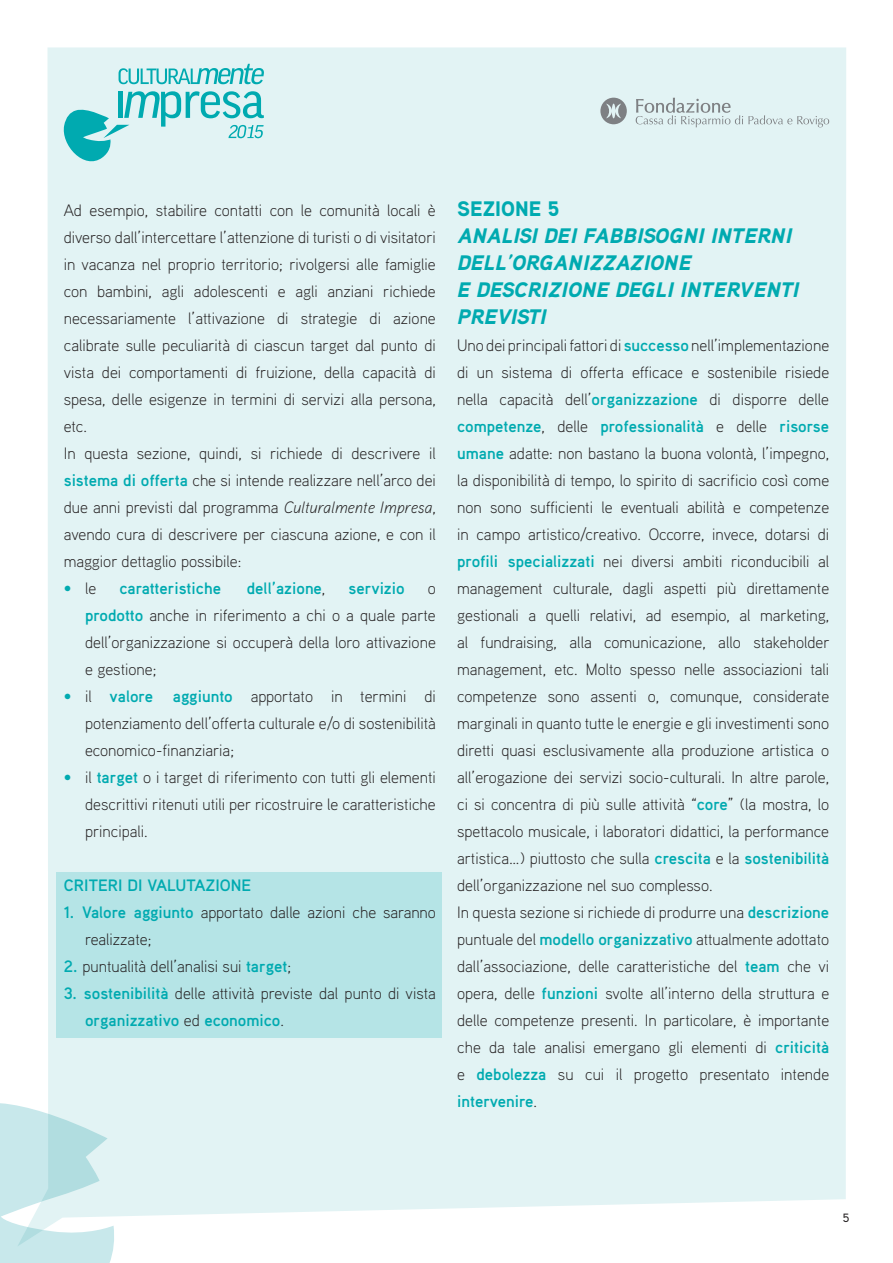
<style>
.page{position:relative;width:893px;height:1263px;background:#fff}
.page>*{position:absolute;margin:0;border:0;box-sizing:border-box;transform-origin:0 0}
.t1{font:italic 900 21px/27px "Aaux Pro";color:#00aab0}
.t2{font:900 21px "Aaux Pro";color:#00aab0}
.t3{font:300 16.5px/27px "Aaux Pro";color:#231f20}
.t4{font:700 16.5px "Aaux Pro";color:#00aab0}
.t5{font:500 12px "Aaux Pro";color:#231f20}
.s1{font-weight:700;color:#00aab0}
.s2{font-style:italic}
.s3{font-weight:300;color:#231f20}
</style>
<div class="page">
<div style="left:47px;top:47px;width:799px;height:1170px;background:#e2f3f4"></div>
<svg style="left:0;top:1101px;width:116px;height:162px;background:#cfeaed"></svg>
<svg style="left:119px;top:64px;width:145px;height:20px;background:#97dadd"></svg>
<svg style="left:60px;top:91px;width:204px;height:80px;background:#afe2e4"></svg>
<svg style="left:600px;top:98px;width:27px;height:26px"></svg>
<svg style="left:636px;top:98px;width:193px;height:29px;background:#d4e3e4"></svg>
<div style="left:56px;top:872px;width:386px;height:165px;background:#b5e4e6"></div>
<p class="t3" style="left:64px;top:196px;width:374px">Ad esempio, stabilire contatti con le comunità locali è diverso dall’intercettare l’attenzione di turisti o di visitatori in vacanza nel proprio territorio; rivolgersi alle famiglie con bambini, agli adolescenti e agli anziani richiede necessariamente l’attivazione di strategie di azione calibrate sulle peculiarità di ciascun target dal punto di vista dei comportamenti di fruizione, della capacità di spesa, delle esigenze in termini di servizi alla persona, etc.<br>In questa sezione, quindi, si richiede di descrivere il <span class="s1">sistema di offerta</span> che si intende realizzare nell’arco dei due anni previsti dal programma <span class="s2">Culturalmente Impresa</span>, avendo cura di descrivere per ciascuna azione, e con il maggior dettaglio possibile:</p>
<p class="t3" style="left:64px;top:574px;width:34px"><span class="s1">•</span> le</p>
<p class="t4" style="left:119px;top:578px;width:103px">caratteristiche</p>
<p class="t4" style="left:247px;top:578px;width:80px">dell’azione<span class="s3">,</span></p>
<p class="t4" style="left:349px;top:578px;width:58px">servizio</p>
<p class="t3" style="left:85px;top:574px;width:352px;text-align:justify;text-indent:343px">o <span class="s1">prodotto</span> anche in riferimento a chi o a quale parte dell’organizzazione si occuperà della loro attivazione e gestione;</p>
<p class="t3" style="left:85px;top:682px;width:352px;text-align:justify;text-indent:-21px"><span class="s1">•</span> il <span class="s1">valore aggiunto</span> apportato in termini di potenziamento dell’offerta culturale e/o di sostenibilità economico-finanziaria;</p>
<p class="t3" style="left:85px;top:763px;width:352px;text-align:justify;text-indent:-21px"><span class="s1">•</span> il <span class="s1">target</span> o i target di riferimento con tutti gli elementi descrittivi ritenuti utili per ricostruire le caratteristiche principali.</p>
<p class="t4" style="left:64px;top:875px;width:189px">CRITERI DI VALUTAZIONE</p>
<p class="t3" style="left:85px;top:898px;width:352px;text-indent:-21px"><span class="s1">1. Valore aggiunto</span> apportato dalle azioni che saranno realizzate;</p>
<p class="t3" style="left:64px;top:952px;width:229px"><span class="s1">2.</span> puntualità dell’analisi sui <span class="s1">target</span>;</p>
<p class="t3" style="left:85px;top:979px;width:352px;text-indent:-21px"><span class="s1">3. sostenibilità</span> delle attività previste dal punto di vista <span class="s1">organizzativo</span> ed <span class="s1">economico</span>.</p>
<p class="t2" style="left:457px;top:195px;width:104px">SEZIONE 5</p>
<p class="t1" style="left:457px;top:221px;width:344px">ANALISI DEI FABBISOGNI INTERNI<br>DELL’ORGANIZZAZIONE<br>E DESCRIZIONE DEGLI INTERVENTI<br>PREVISTI</p>
<p class="t3" style="left:457px;top:331px;width:374px">Uno dei principali fattori di <span class="s1">successo</span> nell’implementazione di un sistema di offerta efficace e sostenibile risiede nella capacità dell’<span class="s1">organizzazione</span> di disporre delle <span class="s1">competenze</span>, delle <span class="s1">professionalità</span> e delle <span class="s1">risorse umane</span> adatte: non bastano la buona volontà, l’impegno, la disponibilità di tempo, lo spirito di sacrificio così come non sono sufficienti le eventuali abilità e competenze in campo artistico/creativo. Occorre, invece, dotarsi di <span class="s1">profili specializzati</span> nei diversi ambiti riconducibili al management culturale, dagli aspetti più direttamente gestionali a quelli relativi, ad esempio, al marketing, al fundraising, alla comunicazione, allo stakeholder management, etc. Molto spesso nelle associazioni tali competenze sono assenti o, comunque, considerate marginali in quanto tutte le energie e gli investimenti sono diretti quasi esclusivamente alla produzione artistica o all’erogazione dei servizi socio-culturali. In altre parole, ci si concentra di più sulle attività “<span class="s1">core</span>” (la mostra, lo spettacolo musicale, i laboratori didattici, la performance artistica…) piuttosto che sulla <span class="s1">crescita</span> e la <span class="s1">sostenibilità </span>dell’organizzazione nel suo complesso.<br>In questa sezione si richiede di produrre una <span class="s1">descrizione </span>puntuale del <span class="s1">modello organizzativo</span> attualmente adottato dall’associazione, delle caratteristiche del <span class="s1">team</span> che vi opera, delle <span class="s1">funzioni</span> svolte all’interno della struttura e delle competenze presenti. In particolare, è importante che da tale analisi emergano gli elementi di <span class="s1">criticità </span>e <span class="s1">debolezza</span> su cui il progetto presentato intende <span class="s1">intervenire</span>.</p>
<p class="t5" style="left:843px;top:1210px;width:8px">5</p>
</div>
